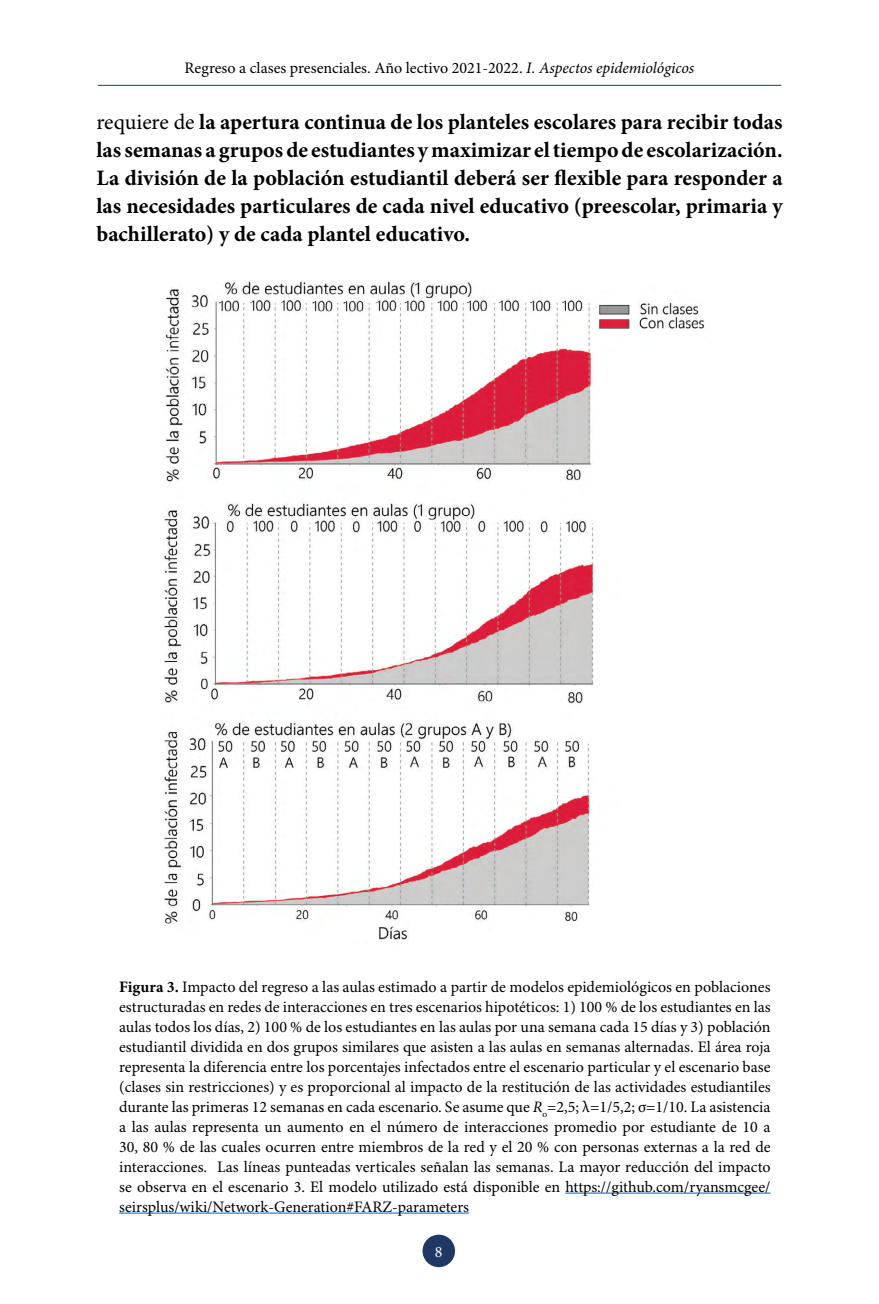
<style>
.page{position:relative;width:879px;height:1304px;background:#fff}
.page>*{position:absolute;margin:0;border:0;box-sizing:border-box;transform-origin:0 0}
.t1{font:700 22px/28px "Minion Pro";color:#000;text-align:justify}
.t2{font:16px/20px "Minion Pro";color:#000;text-align:justify}
.t3{font:16px "Minion Pro";color:#fff}
.s1{font-style:italic}
.s2{font-weight:400}
.s3{font-weight:700}
</style>
<div class="page">
<div style="left:422px;top:1235px;width:33px;height:32px;background:#203864;border-radius:50%"></div>
<hr style="left:98px;top:85px;width:683px;height:1px;background:#203864">
<hr style="left:565px;top:1193px;width:205px;height:1px;background:#0563c1">
<hr style="left:119px;top:1213px;width:350px;height:1px;background:#0563c1">
<img style="left:164px;top:280px;width:540px;height:660px">
<p class="t2" style="left:185px;top:58px;width:511px">Regreso a clases presenciales. Año lectivo 2021-2022. <span class="s1">I. Aspectos epidemiológicos</span></p>
<p class="t1" style="left:96px;top:108px;width:688px"><span class="s2">requiere de</span> la apertura continua de los planteles escolares para recibir todas las semanas a grupos de estudiantes y maximizar el tiempo de escolarización.<br>La división de la población estudiantil deberá ser flexible para responder a las necesidades particulares de cada nivel educativo (preescolar, primaria y bachillerato) y de cada plantel educativo.</p>
<p class="t2" style="left:119px;top:977px;width:653px"><span class="s3">Figura 3.</span> Impacto del regreso a las aulas estimado a partir de modelos epidemiológicos en poblaciones estructuradas en redes de interacciones en tres escenarios hipotéticos: 1) 100 % de los estudiantes en las aulas todos los días, 2) 100 % de los estudiantes en las aulas por una semana cada 15 días y 3) población estudiantil dividida en dos grupos similares que asisten a las aulas en semanas alternadas. El área roja representa la diferencia entre los porcentajes infectados entre el escenario particular y el escenario base (clases sin restricciones) y es proporcional al impacto de la restitución de las actividades estudiantiles durante las primeras 12 semanas en cada escenario. Se asume que <span class="s1">R</span><sub>o</sub>=2,5; λ=1/5,2; σ=1/10. La asistencia a las aulas representa un aumento en el número de interacciones promedio por estudiante de 10 a 30, 80 % de las cuales ocurren entre miembros de la red y el 20 % con personas externas a la red de interacciones. Las líneas punteadas verticales señalan las semanas. La mayor reducción del impacto se observa en el escenario 3. El modelo utilizado está disponible en https://github.com/ryansmcgee/ seirsplus/wiki/Network-Generation#FARZ-parameters</p>
<p class="t3" style="left:435px;top:1242px;width:9px">8</p>
</div>
